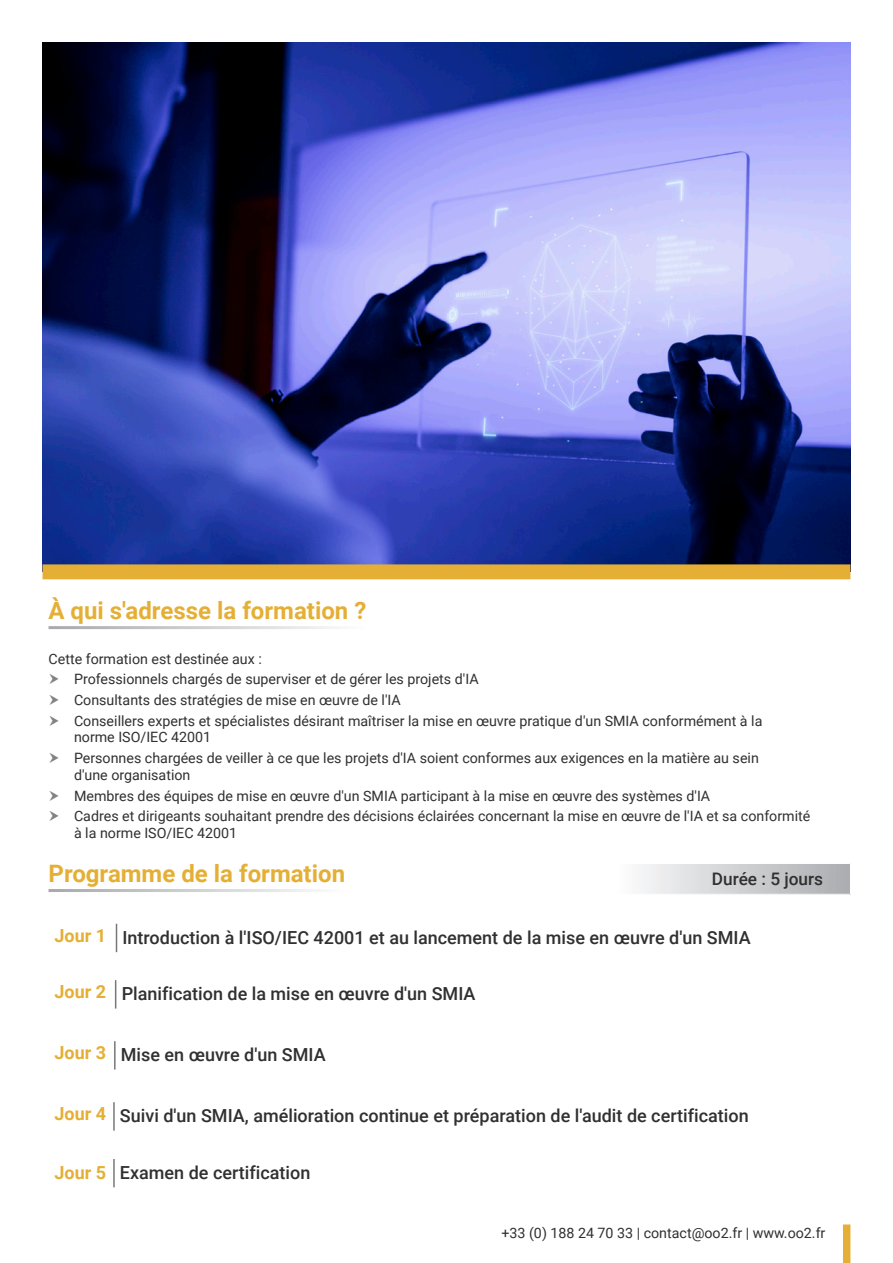
<style>
.page{position:relative;width:893px;height:1263px;background:#fff}
.page>*{position:absolute;margin:0;border:0;box-sizing:border-box;transform-origin:0 0}
.t1{font:700 24px "Roboto";color:#e5af35}
.t2{font:500 18px "Roboto";color:#312f30}
.t3{font:700 18px "Roboto";color:#e5af35}
.t4{font:500 17.25px "Roboto";color:#312f30}
.Bullet_Points{font:14.25px/16.5px "Roboto";color:#312f30}
</style>
<div class="page">
<img style="left:43px;top:43px;width:807px;height:521px">
<div style="left:43px;top:564px;width:807px;height:15px;background:#e5af35"></div>
<svg style="left:642px;top:864px;width:208px;height:30px;background:#cecfd2"></svg>
<svg style="left:116px;top:924px;width:1px;height:28px"></svg>
<svg style="left:115px;top:980px;width:1px;height:28px"></svg>
<hr style="left:114px;top:1041px;width:2px;height:28px;background:#76787b">
<hr style="left:113px;top:1102px;width:2px;height:28px;background:#76787b">
<hr style="left:113px;top:1159px;width:2px;height:28px;background:#76787b">
<div style="left:843px;top:1224px;width:7px;height:39px;background:#e5af35"></div>
<p class="t1" style="left:49px;top:593px;width:319px">À qui s'adresse la formation ?</p>
<p class="Bullet_Points" style="left:49px;top:650px;width:215px">Cette formation est destinée aux :</p>
<p class="Bullet_Points" style="left:74px;top:671px;width:406px">Professionnels chargés de superviser et de gérer les projets d'IA</p>
<p class="Bullet_Points" style="left:74px;top:691px;width:328px">Consultants des stratégies de mise en œuvre de l'IA</p>
<p class="Bullet_Points" style="left:74px;top:712px;width:690px">Conseillers experts et spécialistes désirant maîtriser la mise en œuvre pratique d'un SMIA conformément à la norme ISO/IEC 42001</p>
<p class="Bullet_Points" style="left:74px;top:749px;width:686px">Personnes chargées de veiller à ce que les projets d'IA soient conformes aux exigences en la matière au sein d'une organisation</p>
<p class="Bullet_Points" style="left:74px;top:787px;width:638px">Membres des équipes de mise en œuvre d'un SMIA participant à la mise en œuvre des systèmes d'IA</p>
<p class="Bullet_Points" style="left:74px;top:807px;width:738px">Cadres et dirigeants souhaitant prendre des décisions éclairées concernant la mise en œuvre de l'IA et sa conformité à la norme ISO/IEC 42001</p>
<p class="t1" style="left:49px;top:856px;width:298px">Programme de la formation</p>
<p class="t4" style="left:712px;top:867px;width:113px">Durée : 5 jours</p>
<p class="t3" style="left:55px;top:922px;width:53px">Jour 1</p>
<p class="t2" style="left:123px;top:925px;width:630px">Introduction à l'ISO/IEC 42001 et au lancement de la mise en œuvre d'un SMIA</p>
<p class="t3" style="left:55px;top:979px;width:53px">Jour 2</p>
<p class="t2" style="left:122px;top:981px;width:355px">Planification de la mise en œuvre d'un SMIA</p>
<p class="t3" style="left:55px;top:1040px;width:53px">Jour 3</p>
<p class="t2" style="left:121px;top:1042px;width:206px">Mise en œuvre d'un SMIA</p>
<p class="t3" style="left:55px;top:1101px;width:53px">Jour 4</p>
<p class="t2" style="left:120px;top:1103px;width:630px">Suivi d'un SMIA, amélioration continue et préparation de l'audit de certification</p>
<p class="t3" style="left:55px;top:1160px;width:53px">Jour 5</p>
<p class="t2" style="left:120px;top:1160px;width:192px">Examen de certification</p>
<p class="Bullet_Points" style="left:501px;top:1224px;width:325px">+33 (0) 188 24 70 33 | contact@oo2.fr | www.oo2.fr</p>
</div>
